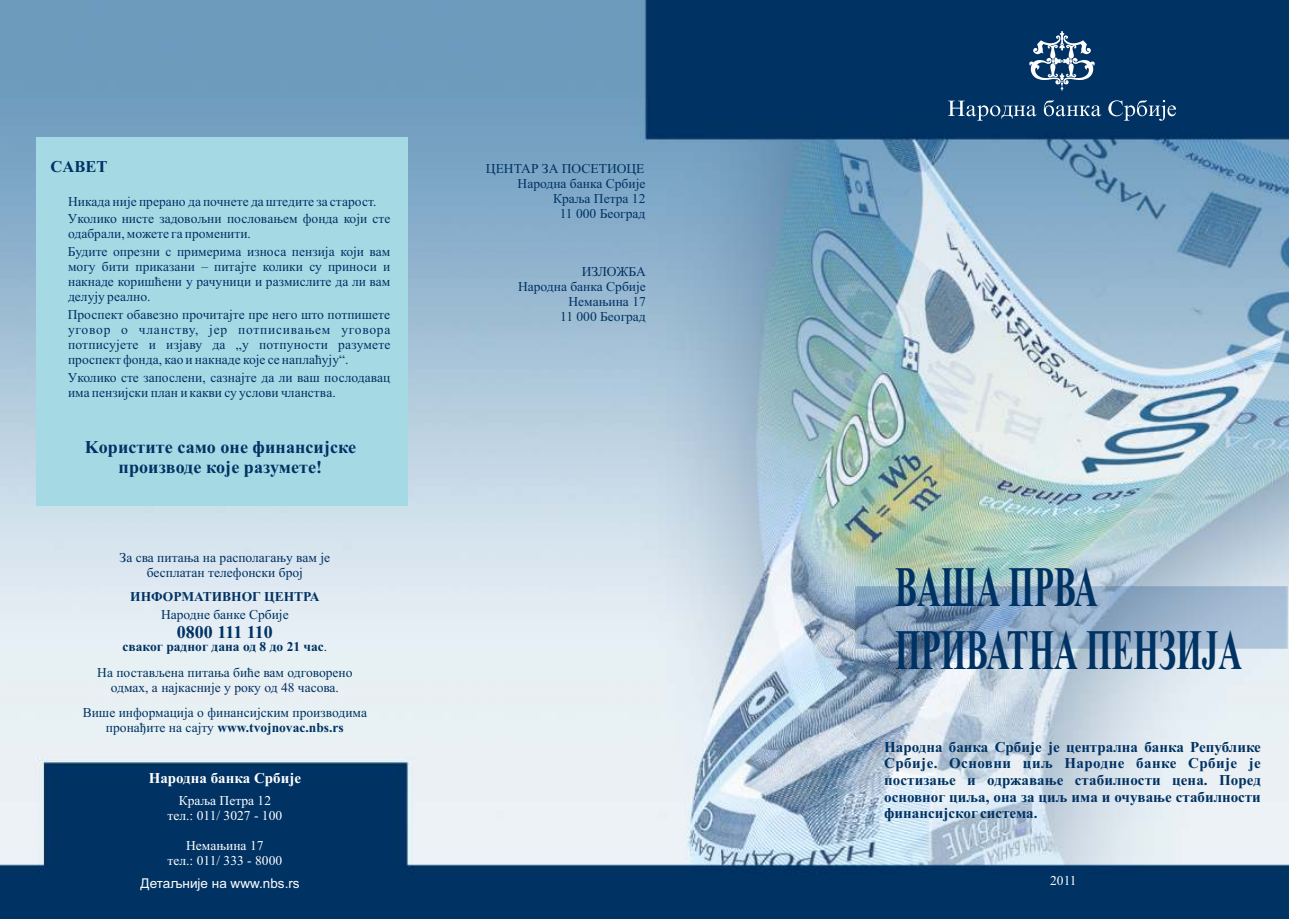
<style>
.page{position:relative;width:1289px;height:919px;background:#fff}
.page>*{position:absolute;margin:0;border:0;box-sizing:border-box;transform-origin:0 0}
.t1{font:700 57px/63.2px "Times New Roman";color:#003263;scale:.58 1}
.t2{font:700 18px/20px "Times New Roman";letter-spacing:.005em;color:#003263;text-align:center}
.t3{font:700 16.5px "Times New Roman";color:#003263}
.t4{font:700 15px/16.6px "Times New Roman";color:#003263;text-align:justify}
.t5{font:700 15px "Times New Roman";color:#fefefe}
.t6{font:13.5px/15px "Times New Roman";color:#003263}
.t7{font:13.5px/15px "Times New Roman";color:#fefefe;text-align:center}
.t8{font:700 13.5px "Times New Roman";color:#003263}
.t9{font:13.5px "Arial";color:#fefefe}
.s1{font-weight:700}
.s2{font-weight:400}
</style>
<div class="page">
<img style="left:0;top:0;width:1288px;height:918px">
<img style="left:855px;top:585px;width:432px;height:65px">
<div style="left:36px;top:137px;width:371px;height:369px;background:#a5dae5"></div>
<svg style="left:1029px;top:31px;width:65px;height:60px"></svg>
<svg style="left:948px;top:100px;width:227px;height:21px;background:#2f587f"></svg>
<p class="t3" style="left:50px;top:161px;width:58px">САВЕТ</p>
<p class="t6" style="left:68px;top:193px;width:324px;line-height:18px">Никада није прерано да почнете да штедите за старост.<br>Уколико нисте задовољни пословањем фонда који сте</p>
<p class="t6" style="left:68px;top:226px;width:324px;line-height:18px">одабрали, можете га променити.<br>Будите опрезни с примерима износа пензија који вам</p>
<p class="t6" style="left:68px;top:260px;width:324px;text-align:justify">могу бити приказани – питајте колики су приноси и накнаде коришћени у рачуници и размислите да ли вам делују реално.</p>
<p class="t6" style="left:68px;top:308px;width:324px;text-align:justify">Проспект обавезно прочитајте пре него што потпишете уговор о чланству, јер потписивањем уговора потписујете и изјаву да „у потпуности разумете проспект фонда, као и накнаде које се наплаћују“.</p>
<p class="t6" style="left:68px;top:371px;width:324px">Уколико сте запослени, сазнајте да ли ваш послодавац има пензијски план и какви су услови чланства.</p>
<h2 class="t2" style="left:85px;top:438px;width:273px">Kористите само оне финансијске производе које разумете!</h2>
<p class="t6" style="left:120px;top:551px;width:212px;text-align:center">За сва питања на располагању вам је бесплатан телефонски број</p>
<p class="t8" style="left:130px;top:592px;width:191px">ИНФОРМАТИВНОГ ЦЕНТРА</p>
<p class="t6" style="left:161px;top:608px;width:129px">Народне банке Србије</p>
<h2 class="t2" style="left:177px;top:624px;width:98px">0800 111 110</h2>
<p class="t6" style="left:97px;top:634px;width:257px;line-height:26px;text-align:center"><span class="s1">сваког радног дана од 8 до 21 час</span>.<br>На постављена питања биће вам одговорено</p>
<p class="t6" style="left:83px;top:675px;width:286px;line-height:25.5px;text-align:center">одмах, а најкасније у року од 48 часова.<br>Више информација о финансијским производима</p>
<p class="t8" style="left:106px;top:723px;width:239px"><span class="s2">пронађите на сајту</span> www.tvojnovac.nbs.rs</p>
<p class="t5" style="left:149px;top:772px;width:154px">Народна банка Србије</p>
<p class="t7" style="left:168px;top:794px;width:116px">Краља Петра 12 тел.: 011/ 3027 - 100</p>
<p class="t7" style="left:168px;top:838px;width:116px">Немањина 17<br>тел.: 011/ 333 - 8000</p>
<p class="t9" style="left:141px;top:878px;width:160px">Детаљније на www.nbs.rs</p>
<p class="t6" style="left:486px;top:163px;width:161px;text-align:right">ЦЕНТАР ЗА ПОСЕТИОЦЕ<br>Народна банка Србије<br>Краља Петра 12<br>11 000 Београд</p>
<p class="t6" style="left:518px;top:265px;width:129px;text-align:right">ИЗЛОЖБА<br>Народна банка Србије<br>Немањина 17<br>11 000 Београд</p>
<h1 class="t1" style="left:895px;top:561px;width:599px">ВАША ПРВА<br>ПРИВАТНА ПЕНЗИЈА</h1>
<p class="t4" style="left:884px;top:740px;width:378px">Народна банка Србије је централна банка Републике Србије. Основни циљ Народне банке Србије је постизање и одржавање стабилности цена. Поред основног циља, она за циљ има и очување стабилности финансијског система.</p>
<p class="t7" style="left:1050px;top:874px;width:28px">2011</p>
</div>
